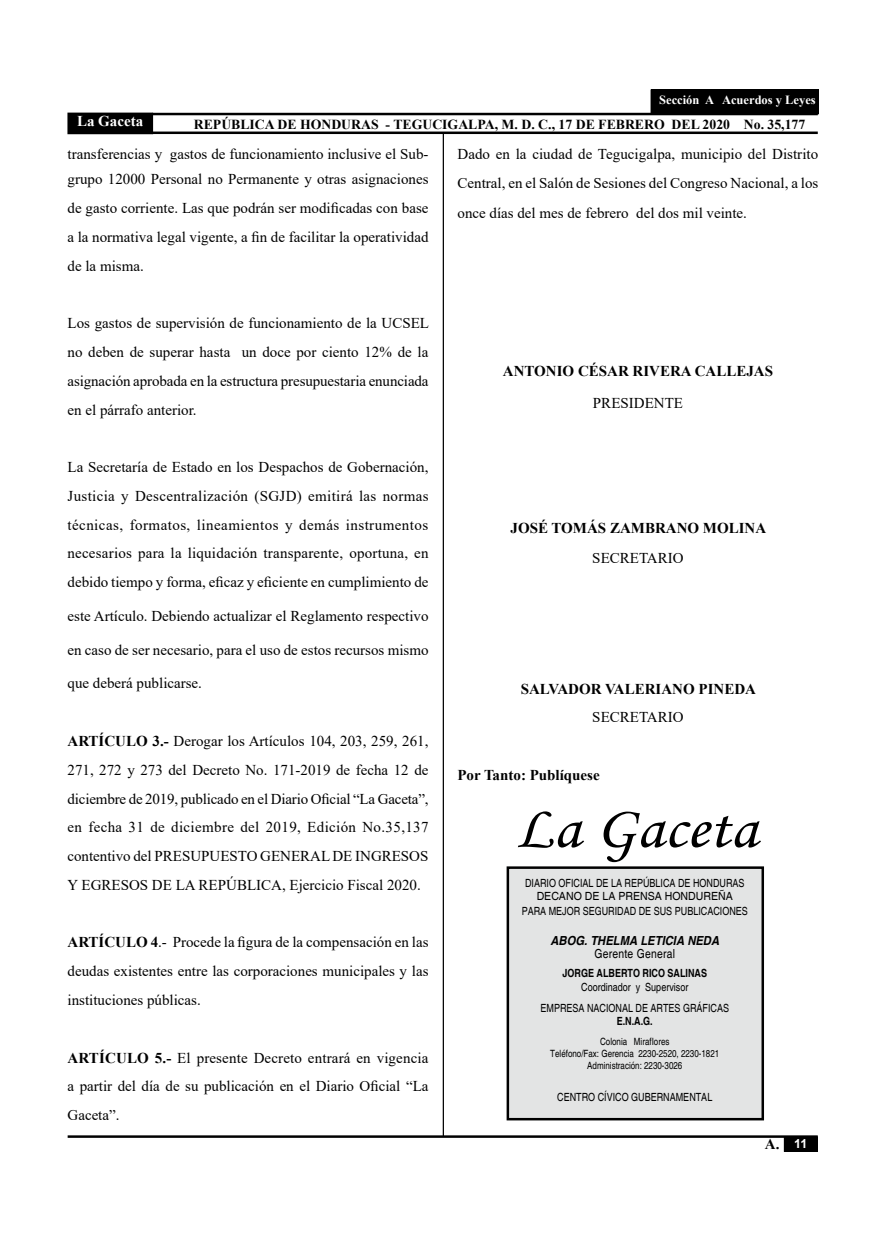
<style>
.page{position:relative;width:886px;height:1241px;background:#fff}
.page>*{position:absolute;margin:0;border:0;box-sizing:border-box;transform-origin:0 0}
.t1{font:60px "Monotype Corsiva";color:#000;scale:1.1 1}
.t2{font:15px/28.8px "Times New Roman";color:#000;text-align:justify}
.t3{font:700 15px "Times New Roman";color:#000}
.t4{font:700 15px "Times New Roman";color:#fff}
.t5{font:700 13.75px "Times New Roman";color:#000}
.t6{font:700 12.5px "Times New Roman";color:#fff}
.t7{font:italic 700 12.5px "Helvetica";color:#000;scale:.9 1}
.t8{font:12.5px "Helvetica";letter-spacing:.025em;color:#000;scale:.83 1}
.t9{font:700 12.5px "Arial";color:#fff}
.t10{font:11.25px/13.5px "Helvetica";color:#000;text-align:center;scale:.8 1}
.t11{font:700 11.25px "Helvetica";color:#000;scale:.8 1}
.t12{font:10px/12px "Helvetica";color:#000;text-align:center;scale:.8 1}
.s1{font-weight:700}
</style>
<div class="page">
<div style="left:784px;top:1136px;width:33px;height:15px;background:#000"></div>
<div style="left:68px;top:113px;width:85px;height:21px;background:#000"></div>
<hr style="left:153px;top:131px;width:665px;height:3px;background:#000">
<hr style="left:153px;top:113px;width:665px;height:2px;background:#000">
<hr style="left:68px;top:1135px;width:750px;height:2px;background:#000">
<div style="left:651px;top:90px;width:167px;height:24px;background:#000"></div>
<hr style="left:443px;top:133px;width:1px;height:1002px;background:#000">
<div style="left:508px;top:867px;width:255px;height:251px;background:#e3e4e4"></div>
<div style="left:507px;top:866px;width:257px;height:254px;border:2px solid #000"></div>
<p class="t6" style="left:659px;top:91px;width:158px">Sección A Acuerdos y Leyes</p>
<p class="t5" style="left:194px;top:114px;width:613px">REPÚBLICA DE HONDURAS - TEGUCIGALPA, M. D. C., 17 DE FEBRERO DEL 2020 No. 35,177</p>
<p class="t2" style="left:68px;top:141px;width:362px;line-height:25px">transferencias y gastos de funcionamiento inclusive el Sub&shy;grupo 12000 Personal no Permanente y otras asignaciones</p>
<p class="t2" style="left:68px;top:193px;width:362px">de gasto corriente. Las que podrán ser modificadas con base a la normativa legal vigente, a fin de facilitar la operatividad de la misma.</p>
<p class="t4" style="left:77px;top:110px;width:68px">La Gaceta</p>
<p class="t2" style="left:457px;top:139px;width:362px;line-height:29.4px">Dado en la ciudad de Tegucigalpa, municipio del Distrito Central, en el Salón de Sesiones del Congreso Nacional, a los once días del mes de febrero del dos mil veinte.</p>
<p class="t2" style="left:68px;top:308px;width:363px">Los gastos de supervisión de funcionamiento de la UCSEL no deben de superar hasta un doce por ciento 12% de la asignación aprobada en la estructura presupuestaria enunciada en el párrafo anterior.</p>
<p class="t2" style="left:68px;top:452px;width:363px">La Secretaría de Estado en los Despachos de Gobernación, Justicia y Descentralización (SGJD) emitirá las normas técnicas, formatos, lineamientos y demás instrumentos necesarios para la liquidación transparente, oportuna, en debido tiempo y forma, eficaz y eficiente en cumplimiento de</p>
<p class="t2" style="left:68px;top:601px;width:362px">este Artículo. Debiendo actualizar el Reglamento respectivo</p>
<p class="t2" style="left:68px;top:634px;width:362px">en caso de ser necesario, para el uso de estos recursos mismo</p>
<p class="t2" style="left:68px;top:668px;width:136px">que deberá publicarse.</p>
<p class="t2" style="left:68px;top:726px;width:363px"><span class="s1">ARTÍCULO 3.-</span> Derogar los Artículos 104, 203, 259, 261, 271, 272 y 273 del Decreto No. 171-2019 de fecha 12 de diciembre de 2019, publicado en el Diario Oficial “La Gaceta”, en fecha 31 de diciembre del 2019, Edición No.35,137 contentivo del PRESUPUESTO GENERAL DE INGRESOS Y EGRESOS DE LA REPÚBLICA, Ejercicio Fiscal 2020.</p>
<p class="t2" style="left:68px;top:927px;width:362px"><span class="s1">ARTÍCULO 4</span>.- Procede la figura de la compensación en las deudas existentes entre las corporaciones municipales y las instituciones públicas.</p>
<p class="t2" style="left:68px;top:1042px;width:362px"><span class="s1">ARTÍCULO 5.-</span> El presente Decreto entrará en vigencia a partir del día de su publicación en el Diario Oficial “La Gaceta”.</p>
<p class="t3" style="left:503px;top:360px;width:272px">ANTONIO CÉSAR RIVERA CALLEJAS</p>
<p class="t2" style="left:593px;top:388px;width:92px">PRESIDENTE</p>
<p class="t3" style="left:510px;top:517px;width:257px">JOSÉ TOMÁS ZAMBRANO MOLINA</p>
<p class="t2" style="left:592px;top:543px;width:93px">SECRETARIO</p>
<p class="t3" style="left:521px;top:677px;width:237px">SALVADOR VALERIANO PINEDA</p>
<p class="t2" style="left:592px;top:702px;width:93px">SECRETARIO</p>
<p class="t3" style="left:457px;top:763px;width:144px">Por Tanto: Publíquese</p>
<h1 class="t1" style="left:515px;top:791px;width:222px">La Gaceta</h1>
<p class="t10" style="left:525px;top:876px;width:276px">DIARIO OFICIAL DE LA REPÚBLICA DE HONDURAS<br>DECANO DE LA PRENSA HONDUREÑA</p>
<p class="t10" style="left:522px;top:904px;width:284px">PARA MEJOR SEGURIDAD DE SUS PUBLICACIONES</p>
<p class="t7" style="left:550px;top:932px;width:189px">ABOG. THELMA LETICIA NEDA</p>
<p class="t8" style="left:594px;top:945px;width:99px">Gerente General</p>
<p class="t11" style="left:562px;top:966px;width:182px">JORGE ALBERTO RICO SALINAS</p>
<p class="t10" style="left:540px;top:976px;width:237px;line-height:21px">Coordinador y Supervisor<br>EMPRESA NACIONAL DE ARTES GRÁFICAS</p>
<p class="t11" style="left:617px;top:1014px;width:47px">E.N.A.G.</p>
<p class="t12" style="left:550px;top:1035px;width:213px">Colonia MirafIores<br>Teléfono/Fax: Gerencia 2230-2520, 2230-1821<br>Administración: 2230-3026</p>
<p class="t10" style="left:557px;top:1090px;width:195px">CENTRO CÍVICO GUBERNAMENTAL</p>
<p class="t3" style="left:765px;top:1133px;width:16px">A.</p>
<p class="t9" style="left:794px;top:1134px;width:15px">11</p>
</div>
